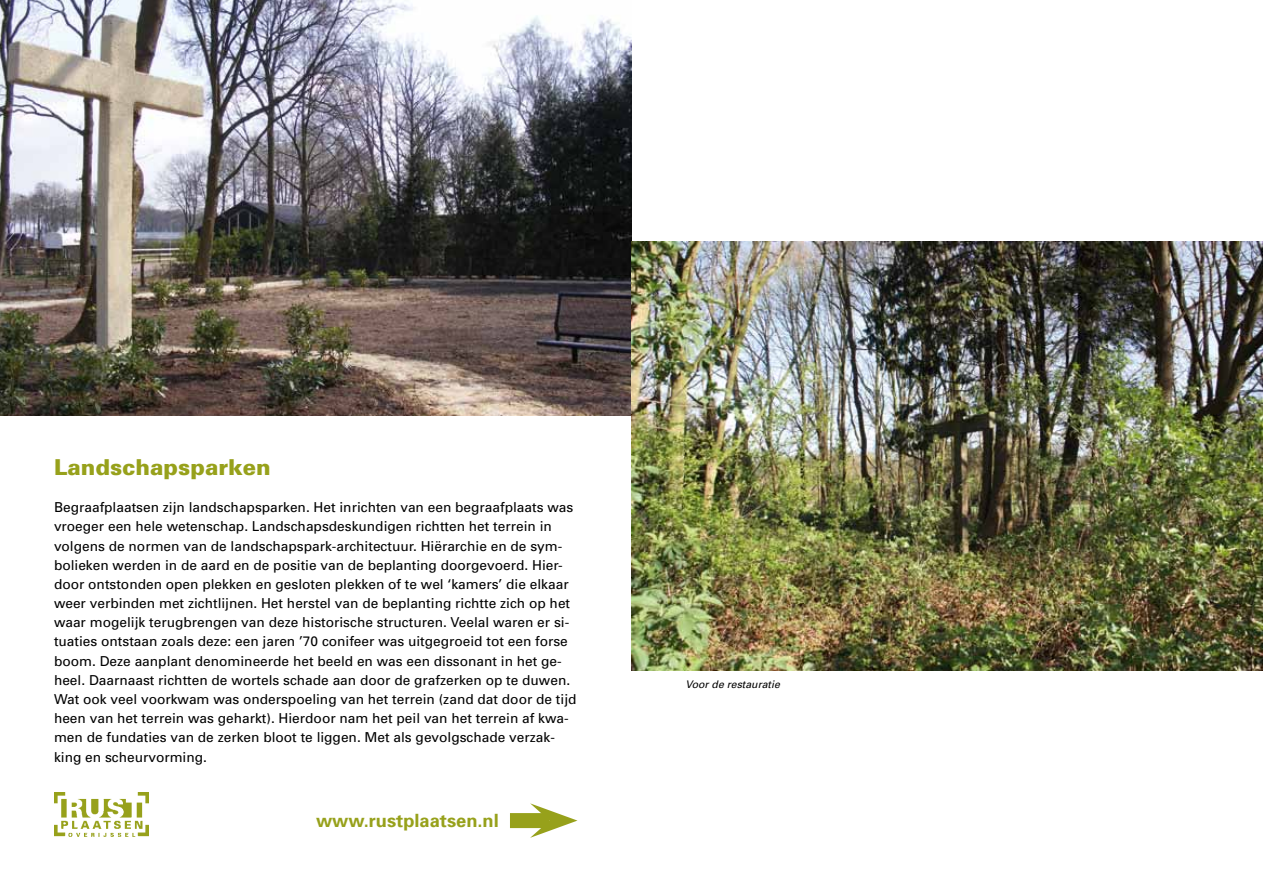
<style>
.page{position:relative;width:1263px;height:893px;background:#fff}
.page>*{position:absolute;margin:0;border:0;box-sizing:border-box;transform-origin:0 0}
.t1{font:900 21.9px "Univers";color:#97a11b}
.t2{font:700 18.3px "Univers";color:#97a11b}
.t3{font:13.65px/19.2px "Univers";color:#000}
.t4{font:italic 10.5px "Univers";color:#000}
</style>
<div class="page">
<img style="left:0;top:0;width:631px;height:416px">
<img style="left:54px;top:792px;width:95px;height:45px">
<div style="left:510px;top:813px;width:39px;height:15px;background:#97a11b"></div>
<svg style="left:530px;top:803px;width:47px;height:35px"></svg>
<img style="left:631px;top:241px;width:632px;height:430px">
<h1 class="t1" style="left:54px;top:454px;width:218px">Landschapsparken</h1>
<p class="t3" style="left:54px;top:498px;width:524px">Begraafplaatsen zijn landschapsparken. Het inrichten van een begraafplaats was vroeger een hele wetenschap. Landschapsdeskundigen richtten het terrein in volgens de normen van de landschapspark-architectuur. Hiërarchie en de sym&shy;bolieken werden in de aard en de positie van de beplanting doorgevoerd. Hier&shy;door ontstonden open plekken en gesloten plekken of te wel ‘kamers’ die elkaar weer verbinden met zichtlijnen. Het herstel van de beplanting richtte zich op het waar mogelijk terugbrengen van deze historische structuren. Veelal waren er si&shy;tuaties ontstaan zoals deze: een jaren ’70 conifeer was uitgegroeid tot een forse boom. Deze aanplant denomineerde het beeld en was een dissonant in het ge&shy;heel. Daarnaast richtten de wortels schade aan door de grafzerken op te duwen.<br>Wat ook veel voorkwam was onderspoeling van het terrein (zand dat door de tijd heen van het terrein was geharkt). Hierdoor nam het peil van het terrein af kwa&shy;men de fundaties van de zerken bloot te liggen. Met als gevolgschade verzak&shy;king en scheurvorming.</p>
<h2 class="t2" style="left:316px;top:809px;width:184px">www.rustplaatsen.nl</h2>
<p class="t4" style="left:685px;top:678px;width:96px">Voor de restauratie</p>
</div>
